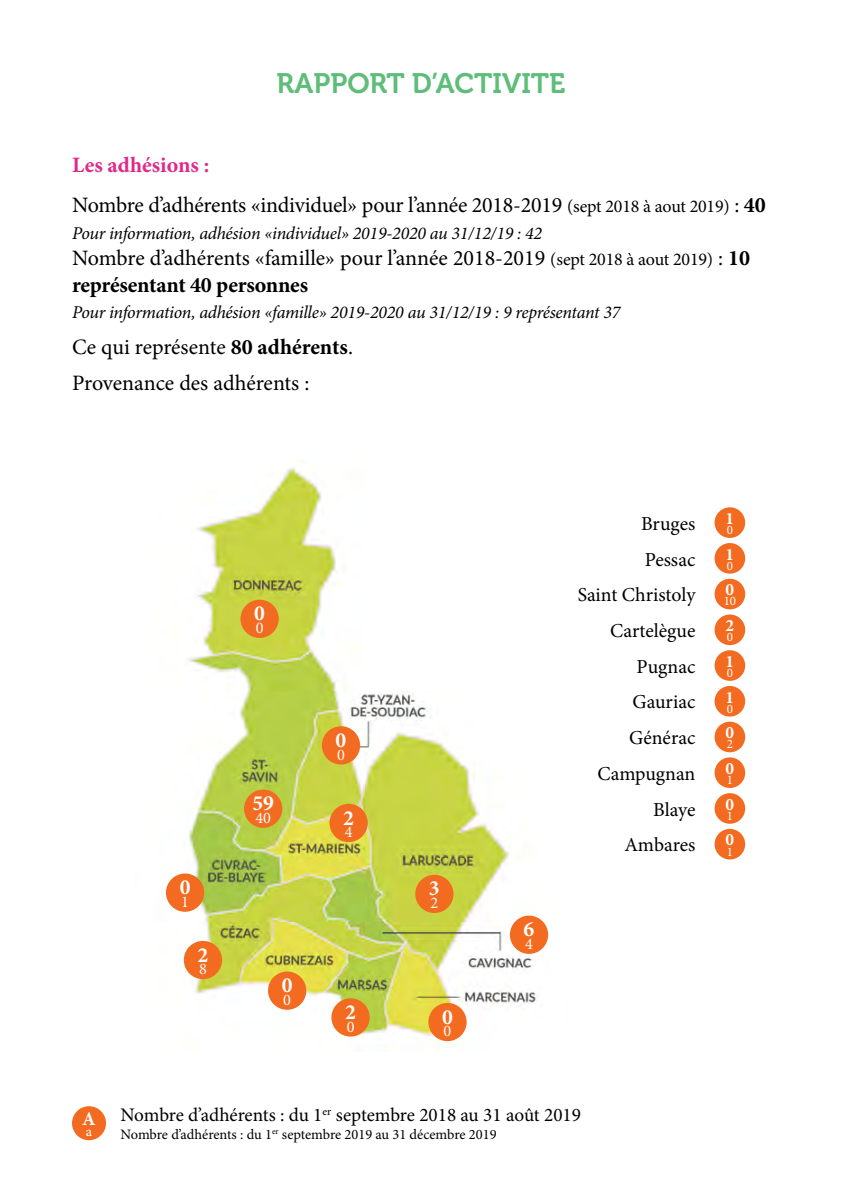
<style>
.page{position:relative;width:842px;height:1191px;background:#fff}
.page>*{position:absolute;margin:0;border:0;box-sizing:border-box;transform-origin:0 0}
.t1{font:28px "Museo 700";color:#5dbd79}
.t2{font:22px/40px "Minion Pro";letter-spacing:-.01em;color:#000}
.t3{font:700 21.6px "Minion Pro";color:#fff}
.t4{font:19.8px "Minion Pro";color:#000}
.t5{font:19.2px "Minion Pro";letter-spacing:-.005em;color:#000}
.t6{font:700 19.2px "Minion Pro";color:#fff}
.t7{font:italic 18px "Minion Pro";letter-spacing:-.015em;color:#000}
.t8{font:700 17.2px "Minion Pro";color:#fff}
.t9{font:16.2px "Minion Pro";color:#fff}
.t10{font:14.4px "Minion Pro";color:#000}
.t11{font:14.4px "Minion Pro";color:#fff}
.t12{font:13px "Minion Pro";color:#fff}
.s1{font-weight:700;color:#e02988}
.s2{font-size:18px}
.s3{font-weight:700}
</style>
<div class="page">
<img style="left:166px;top:461px;width:383px;height:581px">
<div style="left:240px;top:599px;width:39px;height:39px;background:#f36b20;border-radius:50%"></div>
<div style="left:244px;top:789px;width:38px;height:39px;background:#f36b20;border-radius:50%"></div>
<div style="left:322px;top:726px;width:38px;height:38px;background:#f36b20;border-radius:50%"></div>
<div style="left:415px;top:874px;width:38px;height:39px;background:#f36b20;border-radius:50%"></div>
<div style="left:184px;top:941px;width:38px;height:38px;background:#f36b20;border-radius:50%"></div>
<div style="left:268px;top:971px;width:38px;height:38px;background:#f36b20;border-radius:50%"></div>
<div style="left:331px;top:998px;width:39px;height:38px;background:#f36b20;border-radius:50%"></div>
<div style="left:166px;top:873px;width:38px;height:38px;background:#f36b20;border-radius:50%"></div>
<div style="left:428px;top:1003px;width:39px;height:38px;background:#f36b20;border-radius:50%"></div>
<div style="left:510px;top:915px;width:38px;height:39px;background:#f36b20;border-radius:50%"></div>
<div style="left:329px;top:804px;width:39px;height:38px;background:#f36b20;border-radius:50%"></div>
<div style="left:714px;top:507px;width:31px;height:31px;background:#f36b20;border-radius:50%"></div>
<div style="left:714px;top:543px;width:31px;height:30px;background:#f36b20;border-radius:50%"></div>
<div style="left:714px;top:614px;width:31px;height:31px;background:#f36b20;border-radius:50%"></div>
<div style="left:714px;top:650px;width:31px;height:31px;background:#f36b20;border-radius:50%"></div>
<div style="left:714px;top:686px;width:31px;height:30px;background:#f36b20;border-radius:50%"></div>
<div style="left:72px;top:1106px;width:34px;height:34px;background:#f36b20;border-radius:50%"></div>
<div style="left:714px;top:579px;width:31px;height:30px;background:#f36b20;border-radius:50%"></div>
<div style="left:714px;top:721px;width:31px;height:31px;background:#f36b20;border-radius:50%"></div>
<div style="left:714px;top:757px;width:31px;height:31px;background:#f36b20;border-radius:50%"></div>
<div style="left:714px;top:793px;width:31px;height:30px;background:#f36b20;border-radius:50%"></div>
<div style="left:714px;top:829px;width:31px;height:30px;background:#f36b20;border-radius:50%"></div>
<p class="t1" style="left:277px;top:68px;width:290px">RAPPORT D’ACTIVITE</p>
<p class="t2" style="left:72px;top:145px;width:695px"><span class="s1">Les adhésions :<br></span>Nombre d’adhérents «individuel» pour l’année 2018-2019 <span class="s2">(sept 2018 à aout 2019)</span> : <span class="s3">40</span></p>
<p class="t7" style="left:72px;top:221px;width:472px">Pour information, adhésion «individuel» 2019-2020 au 31/12/19 : 42</p>
<p class="t2" style="left:72px;top:245px;width:679px;line-height:26.4px">Nombre d’adhérents «famille» pour l’année 2018-2019 <span class="s2">(sept 2018 à aout 2019)</span> : <span class="s3">10 représentant 40 personnes</span></p>
<p class="t7" style="left:72px;top:300px;width:550px">Pour information, adhésion «famille» 2019-2020 au 31/12/19 : 9 représentant 37</p>
<p class="t2" style="left:72px;top:329px;width:283px;line-height:36px">Ce qui représente <span class="s3">80 adhérents</span>.<br>Provenance des adhérents :</p>
<p class="t3" style="left:180px;top:872px;width:12px">0</p>
<p class="t9" style="left:181px;top:890px;width:9px">1</p>
<p class="t3" style="left:198px;top:939px;width:12px">2</p>
<p class="t9" style="left:199px;top:958px;width:9px">8</p>
<p class="t3" style="left:254px;top:598px;width:12px">0</p>
<p class="t9" style="left:256px;top:617px;width:9px">0</p>
<p class="t3" style="left:252px;top:788px;width:23px">59</p>
<p class="t9" style="left:255px;top:807px;width:17px">40</p>
<p class="t3" style="left:336px;top:725px;width:12px">0</p>
<p class="t9" style="left:337px;top:743px;width:9px">0</p>
<p class="t3" style="left:343px;top:802px;width:12px">2</p>
<p class="t9" style="left:345px;top:821px;width:9px">4</p>
<p class="t3" style="left:282px;top:970px;width:12px">0</p>
<p class="t9" style="left:283px;top:988px;width:9px">0</p>
<p class="t3" style="left:345px;top:997px;width:12px">2</p>
<p class="t9" style="left:347px;top:1015px;width:9px">0</p>
<p class="t3" style="left:429px;top:873px;width:12px">3</p>
<p class="t9" style="left:430px;top:892px;width:9px">2</p>
<p class="t3" style="left:442px;top:1001px;width:12px">0</p>
<p class="t9" style="left:444px;top:1020px;width:9px">0</p>
<p class="t3" style="left:524px;top:914px;width:12px">6</p>
<p class="t9" style="left:525px;top:933px;width:9px">4</p>
<p class="t8" style="left:725px;top:506px;width:10px">1</p>
<p class="t4" style="left:641px;top:510px;width:56px">Bruges</p>
<p class="t12" style="left:727px;top:521px;width:8px">0</p>
<p class="t8" style="left:725px;top:542px;width:10px">1</p>
<p class="t4" style="left:645px;top:546px;width:52px">Pessac</p>
<p class="t12" style="left:727px;top:557px;width:8px">0</p>
<p class="t8" style="left:725px;top:577px;width:10px">0</p>
<p class="t4" style="left:578px;top:581px;width:119px">Saint Christoly</p>
<p class="t12" style="left:724px;top:592px;width:14px">10</p>
<p class="t8" style="left:725px;top:613px;width:10px">2</p>
<p class="t4" style="left:610px;top:617px;width:87px">Cartelègue</p>
<p class="t12" style="left:727px;top:628px;width:8px">0</p>
<p class="t8" style="left:725px;top:649px;width:10px">1</p>
<p class="t4" style="left:636px;top:653px;width:60px">Pugnac</p>
<p class="t12" style="left:727px;top:664px;width:8px">0</p>
<p class="t8" style="left:725px;top:685px;width:10px">1</p>
<p class="t4" style="left:632px;top:689px;width:64px">Gauriac</p>
<p class="t12" style="left:727px;top:699px;width:8px">0</p>
<p class="t8" style="left:725px;top:720px;width:10px">0</p>
<p class="t4" style="left:629px;top:724px;width:68px">Générac</p>
<p class="t12" style="left:727px;top:735px;width:8px">2</p>
<p class="t8" style="left:725px;top:756px;width:10px">0</p>
<p class="t4" style="left:598px;top:760px;width:99px">Campugnan</p>
<p class="t12" style="left:727px;top:771px;width:8px">1</p>
<p class="t8" style="left:725px;top:792px;width:10px">0</p>
<p class="t4" style="left:653px;top:796px;width:44px">Blaye</p>
<p class="t12" style="left:727px;top:807px;width:8px">1</p>
<p class="t8" style="left:725px;top:828px;width:10px">0</p>
<p class="t4" style="left:624px;top:831px;width:73px">Ambares</p>
<p class="t12" style="left:727px;top:842px;width:8px">1</p>
<p class="t6" style="left:82px;top:1105px;width:15px">A</p>
<p class="t11" style="left:86px;top:1121px;width:8px">a</p>
<p class="t5" style="left:120px;top:1102px;width:462px">Nombre d’adhérents : du 1<sup>er</sup> septembre 2018 au 31 août 2019</p>
<p class="t10" style="left:120px;top:1125px;width:378px">Nombre d’adhérents : du 1<sup>er</sup> septembre 2019 au 31 décembre 2019</p>
</div>
